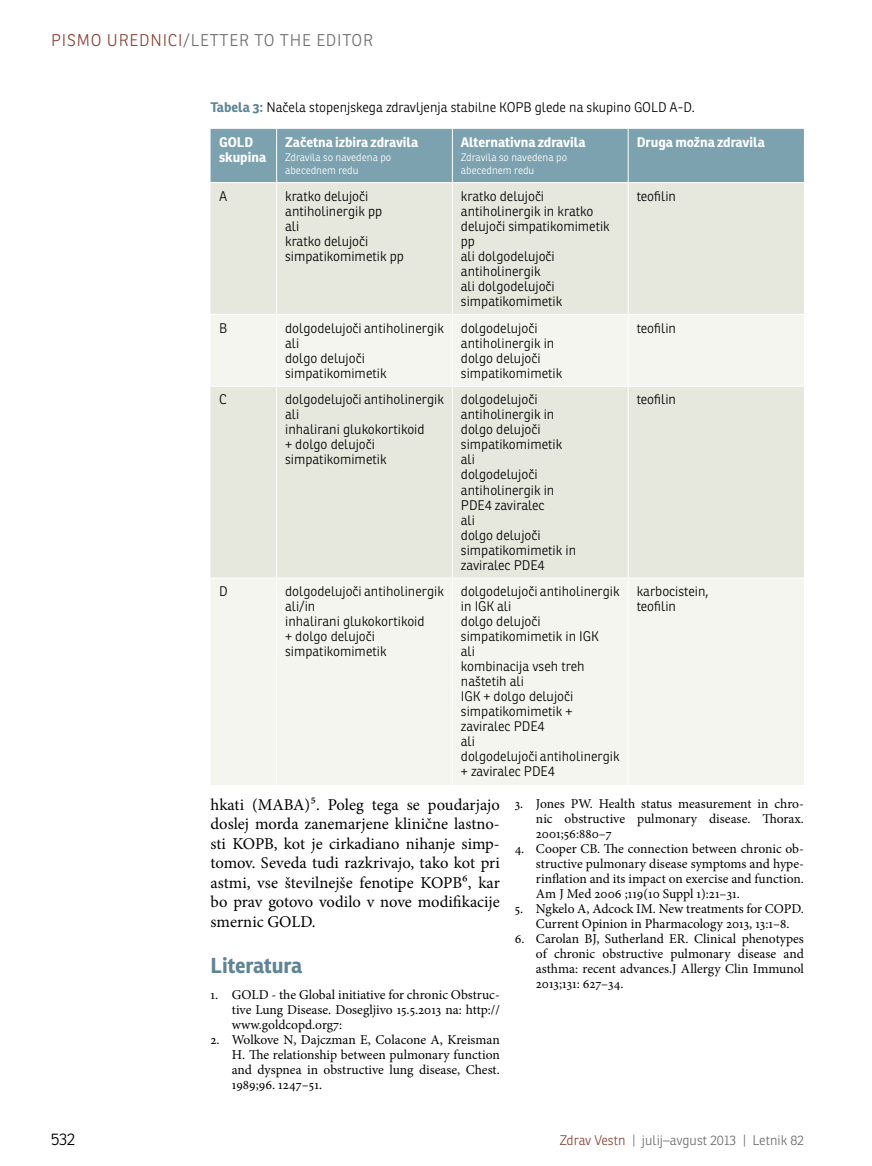
<style>
.page{position:relative;width:872px;height:1166px;background:#fff}
.page>*{position:absolute;margin:0;border:0;box-sizing:border-box;transform-origin:0 0}
.t1{font:700 21px "Ronnia";letter-spacing:-.01em;color:#5f8498}
.t2{font:16.5px/19.5px "Minion Pro";color:#000;text-align:justify}
.t3{font:300 16.5px "Ronnia";letter-spacing:.05em;color:#6d6e71}
.t4{font:300 16.5px "Ronnia";color:#8a4638}
.t5{font:300 16.5px "Ronnia";color:#000}
.t6{font:300 13.5px/15px "Ronnia";color:#000}
.t7{font:13.5px/15px "Minion Pro";color:#000;text-align:justify}
.t8{font:700 13.5px/15px "Ronnia";color:#fff}
.t9{font:300 13.5px "Ronnia";color:#6d6e71}
.t10{font:300 10.5px/13.5px "Ronnia";color:#fff}
.s1{font-weight:700;color:#5f8498}
.s2{color:#8a4638}
</style>
<div class="page">
<div style="left:210px;top:129px;width:594px;height:53px;background:#7ca2af"></div>
<div style="left:210px;top:183px;width:594px;height:131px;background:#e6e7dd"></div>
<svg style="left:210px;top:315px;width:594px;height:469px;fill:#f5f5f0"></svg>
<hr style="left:276px;top:129px;width:1px;height:53px;background:#fff">
<hr style="left:452px;top:129px;width:1px;height:53px;background:#fff">
<hr style="left:628px;top:129px;width:1px;height:53px;background:#fff">
<hr style="left:276px;top:183px;width:1px;height:131px;background:#fff">
<hr style="left:452px;top:183px;width:1px;height:131px;background:#fff">
<hr style="left:628px;top:183px;width:1px;height:131px;background:#fff">
<hr style="left:276px;top:315px;width:1px;height:71px;background:#fff">
<hr style="left:452px;top:315px;width:1px;height:71px;background:#fff">
<hr style="left:628px;top:315px;width:1px;height:71px;background:#fff">
<hr style="left:210px;top:386px;width:67px;height:1px;background:#fff">
<hr style="left:277px;top:386px;width:175px;height:1px;background:#fff">
<hr style="left:276px;top:386px;width:1px;height:191px;background:#fff">
<hr style="left:452px;top:386px;width:176px;height:1px;background:#fff">
<hr style="left:452px;top:386px;width:1px;height:191px;background:#fff">
<hr style="left:628px;top:386px;width:176px;height:1px;background:#fff">
<hr style="left:628px;top:386px;width:1px;height:191px;background:#fff">
<hr style="left:210px;top:577px;width:67px;height:1px;background:#fff">
<hr style="left:277px;top:577px;width:175px;height:1px;background:#fff">
<hr style="left:276px;top:578px;width:1px;height:206px;background:#fff">
<hr style="left:452px;top:577px;width:176px;height:1px;background:#fff">
<hr style="left:452px;top:578px;width:1px;height:206px;background:#fff">
<hr style="left:628px;top:577px;width:176px;height:1px;background:#fff">
<hr style="left:628px;top:578px;width:1px;height:206px;background:#fff">
<p class="t4" style="left:51px;top:30px;width:22px">Pismo</p>
<p class="t4" style="left:107px;top:30px;width:11px">urednici</p>
<p class="t3" style="left:183px;top:30px;width:179px">/Letter to the editor</p>
<p class="t6" style="left:210px;top:99px;width:486px"><span class="s1">Tabela 3:</span> Načela stopenjskega zdravljenja stabilne KOPB glede na skupino GOLD A-D.</p>
<p class="t8" style="left:219px;top:135px;width:49px">GOLD skupina</p>
<p class="t8" style="left:285px;top:135px;width:135px">Začetna izbira zdravila</p>
<p class="t8" style="left:636px;top:135px;width:130px">Druga možna zdravila</p>
<p class="t8" style="left:461px;top:135px;width:126px">Alternativna zdravila</p>
<p class="t10" style="left:461px;top:150px;width:108px">Zdravila so navedena po abecednem redu</p>
<p class="t10" style="left:285px;top:150px;width:108px">Zdravila so navedena po abecednem redu</p>
<p class="t6" style="left:219px;top:188px;width:10px">A</p>
<p class="t6" style="left:285px;top:188px;width:120px">kratko delujoči antiholinergik pp<br>ali<br>kratko delujoči simpatikomimetik pp</p>
<p class="t6" style="left:461px;top:188px;width:150px">kratko delujoči antiholinergik in kratko delujoči simpatikomimetik pp<br>ali dolgodelujoči antiholinergik<br>ali dolgodelujoči simpatikomimetik</p>
<p class="t6" style="left:636px;top:188px;width:41px">teofilin</p>
<p class="t6" style="left:219px;top:320px;width:10px">B</p>
<p class="t6" style="left:285px;top:320px;width:160px">dolgodelujoči antiholinergik ali<br>dolgo delujoči simpatikomimetik</p>
<p class="t6" style="left:461px;top:320px;width:103px">dolgodelujoči antiholinergik in dolgo delujoči simpatikomimetik</p>
<p class="t6" style="left:636px;top:320px;width:41px">teofilin</p>
<p class="t6" style="left:219px;top:392px;width:9px">C</p>
<p class="t6" style="left:285px;top:392px;width:160px">dolgodelujoči antiholinergik ali<br>inhalirani glukokortikoid<br>+ dolgo delujoči simpatikomimetik</p>
<p class="t6" style="left:461px;top:392px;width:117px">dolgodelujoči antiholinergik in dolgo delujoči simpatikomimetik ali<br>dolgodelujoči antiholinergik in<br>PDE4 zaviralec<br>ali<br>dolgo delujoči simpatikomimetik in zaviralec PDE4</p>
<p class="t6" style="left:636px;top:392px;width:41px">teofilin</p>
<p class="t6" style="left:219px;top:583px;width:10px">D</p>
<p class="t6" style="left:285px;top:583px;width:160px">dolgodelujoči antiholinergik ali/in<br>inhalirani glukokortikoid<br>+ dolgo delujoči simpatikomimetik</p>
<p class="t6" style="left:461px;top:583px;width:160px">dolgodelujoči antiholinergik in IGK ali<br>dolgo delujoči simpatikomimetik in IGK<br>ali<br>kombinacija vseh treh naštetih ali<br>IGK + dolgo delujoči simpatikomimetik + zaviralec PDE4<br>ali<br>dolgodelujoči antiholinergik + zaviralec PDE4</p>
<p class="t6" style="left:636px;top:583px;width:73px">karbocistein, teofilin</p>
<p class="t2" style="left:210px;top:794px;width:291px">hkati (MABA)5. Poleg tega se poudarjajo doslej morda zanemarjene klinične lastno&shy;sti KOPB, kot je cirkadiano nihanje simp&shy;tomov. Seveda tudi razkrivajo, tako kot pri astmi, vse številnejše fenotipe KOPB6, kar bo prav gotovo vodilo v nove modifikacije smernic GOLD.</p>
<h1 class="t1" style="left:210px;top:952px;width:93px">Literatura</h1>
<p class="t7" style="left:232px;top:986px;width:269px;text-indent:-21px">1. GOLD - the Global initiative for chronic Obstruc&shy;tive Lung Disease. Dosegljivo 15.5.2013 na: http:// www.goldcopd.org7:</p>
<p class="t7" style="left:232px;top:1031px;width:269px;text-indent:-21px">2. Wolkove N, Dajczman E, Colacone A, Kreisman H. The relationship between pulmonary function and dyspnea in obstructive lung disease, Chest.<br>1989;96. 1247–51.</p>
<p class="t7" style="left:536px;top:795px;width:269px;text-indent:-21px">3. Jones PW. Health status measurement in chro&shy;nic obstructive pulmonary disease. Thorax.<br>2001;56:880–7</p>
<p class="t7" style="left:536px;top:840px;width:269px;text-indent:-21px">4. Cooper CB. The connection between chronic ob&shy;structive pulmonary disease symptoms and hype&shy;rinflation and its impact on exercise and function.<br>Am J Med 2006 ;119(10 Suppl 1):21–31.</p>
<p class="t7" style="left:514px;top:900px;width:291px;text-align:center">5. Ngkelo A, Adcock IM. New treatments for COPD.<br>Current Opinion in Pharmacology 2013, 13:1–8.</p>
<p class="t7" style="left:536px;top:930px;width:269px;text-indent:-21px">6. Carolan BJ, Sutherland ER. Clinical phenotypes of chronic obstructive pulmonary disease and asthma: recent advances.J Allergy Clin Immunol 2013;131: 627–34.</p>
<p class="t5" style="left:51px;top:1128px;width:26px">532</p>
<p class="t9" style="left:560px;top:1131px;width:246px"><span class="s2">Zdrav Vestn</span> | julij–avgust 2013 | Letnik 82</p>
</div>
